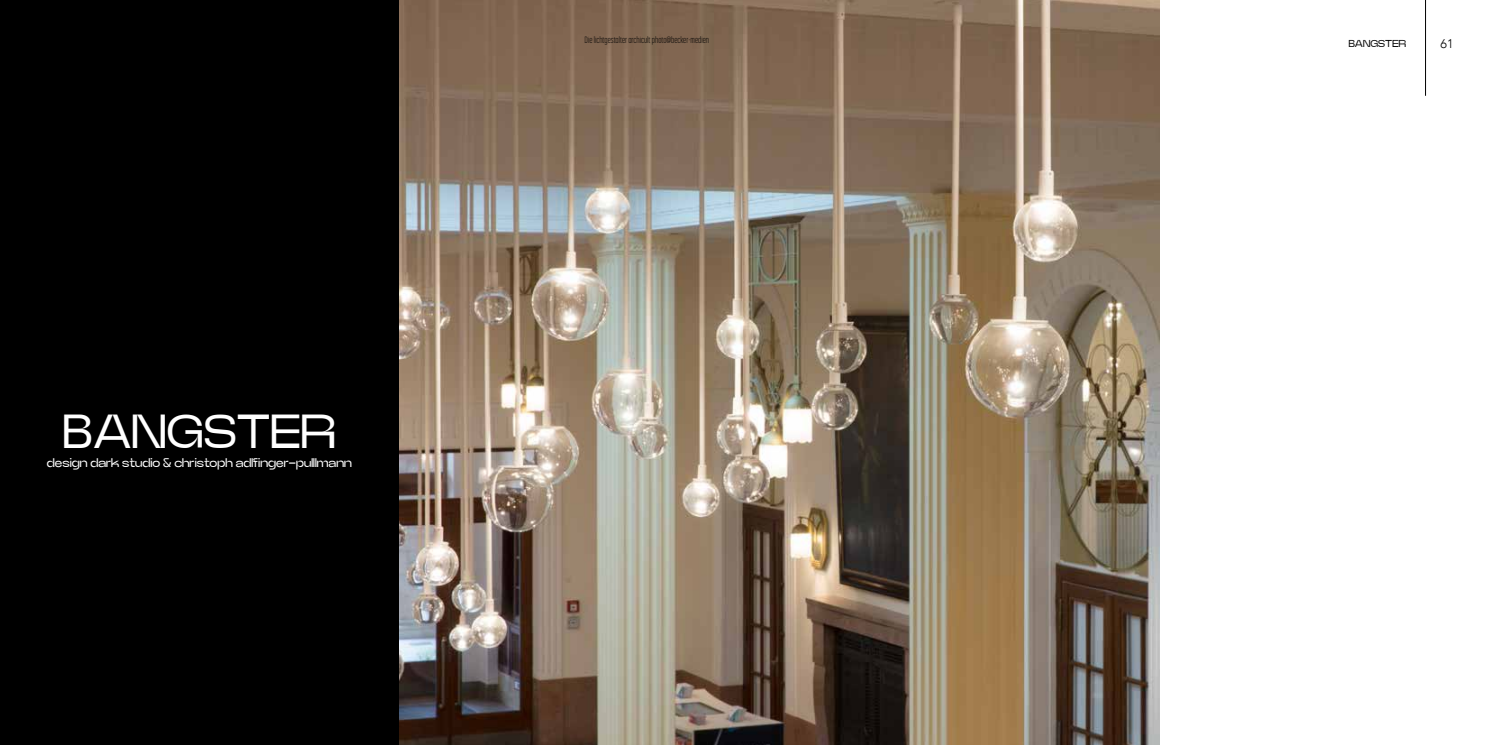
<style>
.page{position:relative;width:1489px;height:745px;background:#fff}
.page>*{position:absolute;margin:0;border:0;box-sizing:border-box;transform-origin:0 0}
.t1{font:500 47.5px "Neue Power";letter-spacing:.01em;color:#fff}
.t2{font:500 12.5px "Neue Power";letter-spacing:.01em;color:#fff}
.t3{font:300 12.5px "Avenir";color:#000}
.t4{font:500 10px "Neue Power";letter-spacing:.01em;color:#000}
.t5{font:300 9px "Korolev Compressed";color:#000}
</style>
<div class="page">
<img style="left:399px;top:0;width:760px;height:744px">
<hr style="left:1425px;top:0;width:1px;height:96px;background:#000">
<div style="left:0;top:0;width:399px;height:744px;background:#000"></div>
<h1 class="t1" style="left:63px;top:406px;width:274px">BANGSTER</h1>
<h2 class="t2" style="left:47px;top:456px;width:306px">design dark studio &amp; christoph adlfinger-pulllmann</h2>
<p class="t5" style="left:584px;top:35px;width:126px">Die lichtgestalter archicult photo@becker-medien</p>
<p class="t4" style="left:1348px;top:38px;width:59px">BANGSTER</p>
<h2 class="t3" style="left:1440px;top:36px;width:14px">61</h2>
</div>
